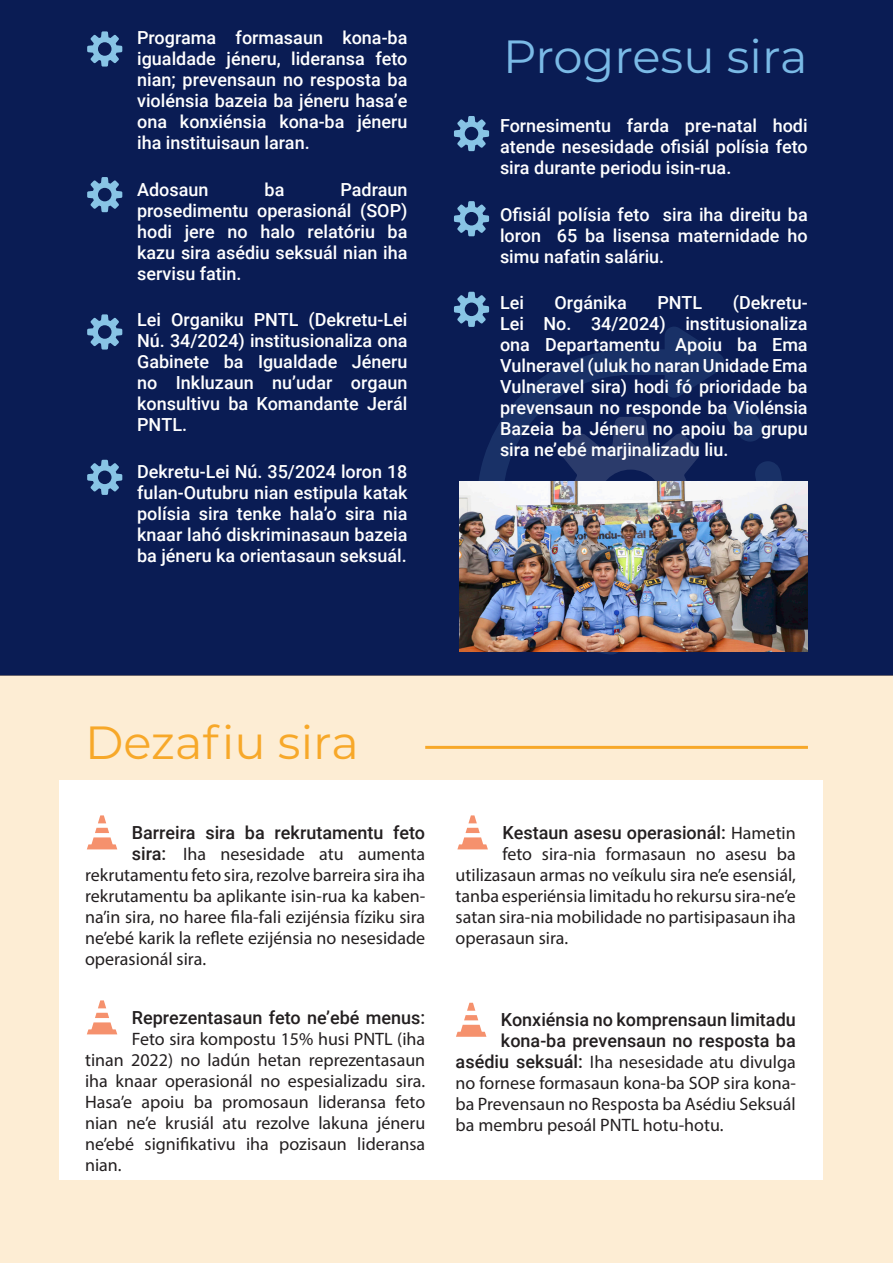
<style>
.page{position:relative;width:893px;height:1263px;background:#fff}
.page>*{position:absolute;margin:0;border:0;box-sizing:border-box;transform-origin:0 0}
.t1{font:46.5px "Montserrat";color:#7abae6}
.t2{font:46.5px "Montserrat";color:#f7a829}
.body{font:500 18px/21px "Roboto";color:#fff;text-align:justify}
.body-2{font:18px "Myriad Pro";color:#231f20}
.body-3{font:500 18px "Roboto";color:#231f20}
.s1{font-family:"Roboto";font-weight:500}
.s2{font-family:"Myriad Pro";font-weight:400}
</style>
<div class="page">
<div style="left:0;top:0;width:893px;height:675px;background:#0a1c54"></div>
<svg style="left:479px;top:327px;width:245px;height:154px"></svg>
<svg style="left:484px;top:401px;width:300px;height:254px"></svg>
<svg style="left:87px;top:31px;width:35px;height:36px"></svg>
<svg style="left:87px;top:177px;width:35px;height:35px"></svg>
<svg style="left:87px;top:314px;width:35px;height:36px"></svg>
<svg style="left:87px;top:460px;width:35px;height:35px"></svg>
<svg style="left:454px;top:116px;width:35px;height:35px"></svg>
<svg style="left:454px;top:201px;width:35px;height:35px"></svg>
<svg style="left:454px;top:292px;width:35px;height:35px"></svg>
<div style="left:0;top:675px;width:893px;height:588px;background:#fdedd4"></div>
<div style="left:60px;top:780px;width:763px;height:400px;background:#fff"></div>
<svg style="left:87px;top:815px;width:30px;height:34px"></svg>
<svg style="left:87px;top:1000px;width:30px;height:34px"></svg>
<svg style="left:457px;top:815px;width:31px;height:34px"></svg>
<svg style="left:456px;top:1003px;width:30px;height:34px"></svg>
<hr style="left:425px;top:746px;width:383px;height:3px;background:#f7a829">
<img style="left:459px;top:481px;width:349px;height:170px">
<p class="body" style="left:137px;top:26px;width:272px">Programa formasaun kona-ba igualdade jéneru, lideransa feto nian; prevensaun no resposta ba violénsia bazeia ba jéneru hasa’e ona konxiénsia kona-ba jéneru iha instituisaun laran.</p>
<p class="body" style="left:137px;top:178px;width:73px">Adosaun</p>
<p class="body" style="left:265px;top:178px;width:21px">ba</p>
<p class="body" style="left:137px;top:178px;width:272px;text-indent:203px">Padraun prosedimentu operasionál (SOP) hodi jere no halo relatóriu ba kazu sira asédiu seksuál nian iha servisu fatin.</p>
<p class="body" style="left:137px;top:308px;width:272px">Lei Organiku PNTL (Dekretu-Lei Nú. 34/2024) institusionaliza ona Gabinete ba Igualdade Jéneru no Inkluzaun nu’udar orgaun konsultivu ba Komandante Jerál PNTL.</p>
<p class="body" style="left:137px;top:460px;width:272px">Dekretu-Lei Nú. 35/2024 loron 18 fulan-Outubru nian estipula katak polísia sira tenke hala’o sira nia knaar lahó diskriminasaun bazeia ba jéneru ka orientasaun seksuál.</p>
<p class="t1" style="left:503px;top:25px;width:306px">Progresu sira</p>
<p class="body" style="left:500px;top:115px;width:309px">Fornesimentu farda pre-natal hodi atende nesesidade ofisiál polísia feto sira durante periodu isin-rua.</p>
<p class="body" style="left:500px;top:203px;width:309px">Ofisiál polísia feto sira iha direitu ba loron 65 ba lisensa maternidade ho simu nafatin saláriu.</p>
<p class="body" style="left:500px;top:292px;width:25px">Lei</p>
<p class="body" style="left:554px;top:292px;width:74px">Orgánika</p>
<p class="body" style="left:657px;top:292px;width:46px">PNTL</p>
<p class="body" style="left:500px;top:292px;width:309px;text-indent:233px">(Dekretu-Lei No. 34/2024) institusionaliza ona Departamentu Apoiu ba Ema Vulneravel (uluk ho naran Unidade Ema Vulneravel sira) hodi fó prioridade ba prevensaun no responde ba Violénsia Bazeia ba Jéneru no apoiu ba grupu sira ne’ebé marjinalizadu liu.</p>
<p class="t2" style="left:85px;top:711px;width:275px">Dezafiu sira</p>
<p class="body-3" style="left:132px;top:819px;width:295px">Barreira sira ba rekrutamentu feto</p>
<p class="body-2" style="left:132px;top:842px;width:295px"><span class="s1">sira:</span> Iha nesesidade atu aumenta</p>
<p class="body-2" style="left:85px;top:863px;width:342px">rekrutamentu feto sira, rezolve barreira sira iha</p>
<p class="body-2" style="left:85px;top:884px;width:342px">rekrutamentu ba aplikante isin-rua ka kaben-</p>
<p class="body-2" style="left:85px;top:905px;width:342px">na’in sira, no haree fila-fali ezijénsia fíziku sira</p>
<p class="body-2" style="left:85px;top:926px;width:342px">ne’ebé karik la reflete ezijénsia no nesesidade</p>
<p class="body-2" style="left:85px;top:947px;width:123px">operasionál sira.</p>
<p class="body-3" style="left:132px;top:1004px;width:295px">Reprezentasaun feto ne’ebé menus:</p>
<p class="body-2" style="left:132px;top:1027px;width:295px">Feto sira kompostu 15% husi PNTL (iha</p>
<p class="body-2" style="left:85px;top:1048px;width:342px">tinan 2022) no ladún hetan reprezentasaun</p>
<p class="body-2" style="left:85px;top:1069px;width:342px">iha knaar operasionál no espesializadu sira.</p>
<p class="body-2" style="left:85px;top:1090px;width:342px">Hasa’e apoiu ba promosaun lideransa feto</p>
<p class="body-2" style="left:85px;top:1111px;width:342px">nian ne’e krusiál atu rezolve lakuna jéneru</p>
<p class="body-2" style="left:85px;top:1132px;width:342px">ne’ebé signifikativu iha pozisaun lideransa</p>
<p class="body-2" style="left:85px;top:1153px;width:38px">nian.</p>
<p class="body-3" style="left:502px;top:819px;width:295px">Kestaun asesu operasionál: <span class="s2">Hametin</span></p>
<p class="body-2" style="left:502px;top:842px;width:295px">feto sira-nia formasaun no asesu ba</p>
<p class="body-2" style="left:456px;top:863px;width:342px">utilizasaun armas no veíkulu sira ne’e esensiál,</p>
<p class="body-2" style="left:456px;top:884px;width:342px">tanba esperiénsia limitadu ho rekursu sira-ne’e</p>
<p class="body-2" style="left:456px;top:905px;width:342px">satan sira-nia mobilidade no partisipasaun iha</p>
<p class="body-2" style="left:456px;top:926px;width:114px">operasaun sira.</p>
<p class="body-3" style="left:501px;top:1007px;width:296px">Konxiénsia no komprensaun limitadu</p>
<p class="body-3" style="left:501px;top:1028px;width:296px">kona-ba prevensaun no resposta ba</p>
<p class="body-2" style="left:456px;top:1050px;width:342px"><span class="s1">asédiu seksuál:</span> Iha nesesidade atu divulga</p>
<p class="body-2" style="left:456px;top:1071px;width:342px">no fornese formasaun kona-ba SOP sira kona-</p>
<p class="body-2" style="left:456px;top:1092px;width:342px">ba Prevensaun no Resposta ba Asédiu Seksuál</p>
<p class="body-2" style="left:456px;top:1113px;width:269px">ba membru pesoál PNTL hotu-hotu.</p>
</div>
